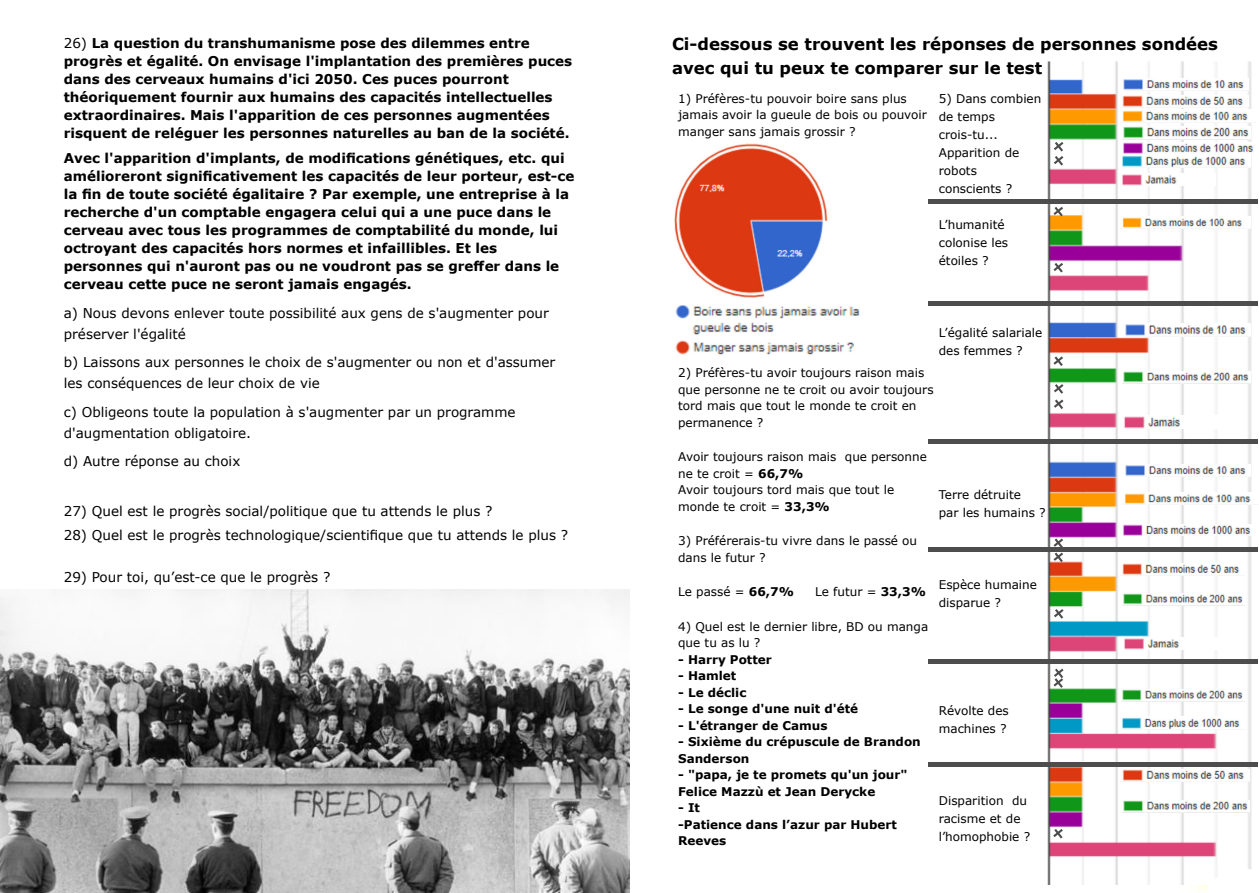
<style>
.page{position:relative;width:1259px;height:893px;background:#fff}
.page>*{position:absolute;margin:0;border:0;box-sizing:border-box;transform-origin:0 0}
.t1{font:700 16.5px/24px "Verdana";color:#000}
.t2{font:700 13.5px/18px "Verdana";color:#000}
.t3{font:13.5px/21px "Verdana";color:#000}
.t4{font:12px/18px "Verdana";color:#000}
.t5{font:700 12px/16.5px "Verdana";color:#000}
.s1{font-weight:400}
.s2{font-weight:700}
</style>
<div class="page">
<img style="left:1181px;top:884px;width:26px;height:8px">
<img style="left:674px;top:143px;width:154px;height:155px">
<img style="left:675px;top:305px;width:185px;height:50px">
<img style="left:1046px;top:676px;width:212px;height:208px">
<img style="left:1046px;top:61px;width:212px;height:615px">
<img style="left:1122px;top:155px;width:128px;height:12px">
<img style="left:1122px;top:142px;width:136px;height:11px">
<img style="left:1120px;top:173px;width:96px;height:12px">
<div style="left:928px;top:199px;width:329px;height:5px;background:#4d4d4d"></div>
<div style="left:928px;top:547px;width:329px;height:5px;background:#4d4d4d"></div>
<div style="left:928px;top:659px;width:329px;height:5px;background:#4d4d4d"></div>
<hr style="left:928px;top:762px;width:329px;height:4px;background:#4d4d4d">
<hr style="left:928px;top:301px;width:329px;height:4px;background:#4d4d4d">
<div style="left:928px;top:439px;width:329px;height:5px;background:#4d4d4d"></div>
<img style="left:1122px;top:127px;width:128px;height:12px">
<img style="left:1120px;top:109px;width:136px;height:13px">
<img style="left:1120px;top:95px;width:128px;height:12px">
<img style="left:1120px;top:78px;width:128px;height:13px">
<img style="left:1122px;top:324px;width:128px;height:12px">
<img style="left:1120px;top:217px;width:130px;height:12px">
<img style="left:1122px;top:371px;width:128px;height:13px">
<img style="left:1122px;top:416px;width:98px;height:12px">
<img style="left:1122px;top:464px;width:128px;height:13px">
<img style="left:1122px;top:492px;width:136px;height:13px">
<img style="left:1122px;top:524px;width:133px;height:11px">
<img style="left:1120px;top:564px;width:124px;height:11px">
<img style="left:1122px;top:593px;width:122px;height:12px">
<img style="left:1122px;top:690px;width:122px;height:12px">
<img style="left:1122px;top:801px;width:127px;height:12px">
<img style="left:1122px;top:638px;width:96px;height:12px">
<img style="left:1122px;top:717px;width:122px;height:12px">
<img style="left:1120px;top:769px;width:129px;height:12px">
<svg style="left:1053px;top:142px;width:10px;height:24px"></svg>
<svg style="left:1053px;top:207px;width:10px;height:9px"></svg>
<svg style="left:1053px;top:263px;width:10px;height:9px"></svg>
<svg style="left:1053px;top:356px;width:10px;height:10px"></svg>
<svg style="left:1054px;top:384px;width:9px;height:25px"></svg>
<svg style="left:1053px;top:538px;width:10px;height:24px"></svg>
<svg style="left:1054px;top:609px;width:9px;height:10px"></svg>
<svg style="left:1053px;top:669px;width:10px;height:19px"></svg>
<svg style="left:1053px;top:829px;width:10px;height:9px"></svg>
<svg style="left:1207px;top:868px;width:51px;height:21px"></svg>
<img style="left:0;top:589px;width:629px;height:304px">
<p class="t2" style="left:64px;top:35px;width:510px"><span class="s1">26)</span> La question du transhumanisme pose des dilemmes entre progrès et égalité. On envisage l'implantation des premières puces dans des cerveaux humains d'ici 2050. Ces puces pourront théoriquement fournir aux humains des capacités intellectuelles extraordinaires. Mais l'apparition de ces personnes augmentées risquent de reléguer les personnes naturelles au ban de la société.</p>
<p class="t2" style="left:64px;top:150px;width:512px">Avec l'apparition d'implants, de modifications génétiques, etc. qui amélioreront significativement les capacités de leur porteur, est-ce la fin de toute société égalitaire ? Par exemple, une entreprise à la recherche d'un comptable engagera celui qui a une puce dans le cerveau avec tous les programmes de comptabilité du monde, lui octroyant des capacités hors normes et infaillibles. Et les personnes qui n'auront pas ou ne voudront pas se greffer dans le cerveau cette puce ne seront jamais engagés.</p>
<p class="t3" style="left:64px;top:303px;width:486px">a) Nous devons enlever toute possibilité aux gens de s'augmenter pour préserver l'égalité</p>
<p class="t3" style="left:64px;top:353px;width:493px">b) Laissons aux personnes le choix de s'augmenter ou non et d'assumer les conséquences de leur choix de vie</p>
<p class="t3" style="left:64px;top:402px;width:453px">c) Obligeons toute la population à s'augmenter par un programme d'augmentation obligatoire.</p>
<p class="t3" style="left:64px;top:452px;width:178px">d) Autre réponse au choix</p>
<p class="t3" style="left:64px;top:501px;width:430px">27) Quel est le progrès social/politique que tu attends le plus ?</p>
<p class="t3" style="left:64px;top:525px;width:506px">28) Quel est le progrès technologique/scientifique que tu attends le plus ?</p>
<p class="t3" style="left:64px;top:568px;width:268px">29) Pour toi, qu’est-ce que le progrès ?</p>
<p class="t1" style="left:672px;top:33px;width:547px">Ci-dessous se trouvent les réponses de personnes sondées avec qui tu peux te comparer sur le test</p>
<p class="t4" style="left:678px;top:91px;width:250px;line-height:16.5px">1) Préfères-tu pouvoir boire sans plus jamais avoir la gueule de bois ou pouvoir manger sans jamais grossir ?</p>
<p class="t4" style="left:939px;top:91px;width:104px">5) Dans combien de temps crois-tu...<br>Apparition de robots conscients ?</p>
<p class="t4" style="left:939px;top:217px;width:71px">L’humanité colonise les étoiles ?</p>
<p class="t4" style="left:939px;top:325px;width:105px">L’égalité salariale des femmes ?</p>
<p class="t4" style="left:678px;top:366px;width:257px;line-height:16.5px">2) Préfères-tu avoir toujours raison mais que personne ne te croit ou avoir toujours tord mais que tout le monde te croit en permanence ?</p>
<p class="t4" style="left:678px;top:450px;width:250px;line-height:16.5px">Avoir toujours raison mais que personne ne te croit = <span class="s2">66,7%<br></span>Avoir toujours tord mais que tout le monde te croit = <span class="s2">33,3%</span></p>
<p class="t4" style="left:678px;top:534px;width:240px;line-height:16.5px">3) Préférerais-tu vivre dans le passé ou dans le futur ?</p>
<p class="t4" style="left:678px;top:584px;width:117px">Le passé = <span class="s2">66,7%</span></p>
<p class="t4" style="left:815px;top:584px;width:112px">Le futur = <span class="s2">33,3%</span></p>
<p class="t4" style="left:678px;top:619px;width:251px;line-height:16.5px">4) Quel est le dernier libre, BD ou manga que tu as lu ?</p>
<p class="t5" style="left:678px;top:652px;width:95px">- Harry Potter</p>
<p class="t5" style="left:678px;top:669px;width:60px">- Hamlet</p>
<p class="t5" style="left:678px;top:685px;width:70px">- Le déclic</p>
<p class="t5" style="left:678px;top:702px;width:182px">- Le songe d'une nuit d'été</p>
<p class="t5" style="left:678px;top:718px;width:151px">- L'étranger de Camus</p>
<p class="t5" style="left:678px;top:735px;width:244px">- Sixième du crépuscule de Brandon<br>Sanderson</p>
<p class="t5" style="left:678px;top:768px;width:231px">- "papa, je te promets qu'un jour"<br>Felice Mazzù et Jean Derycke</p>
<p class="t5" style="left:678px;top:801px;width:220px">- It<br>-Patience dans l’azur par Hubert<br>Reeves</p>
<p class="t4" style="left:939px;top:487px;width:108px">Terre détruite<br>par les humains ?</p>
<p class="t4" style="left:939px;top:577px;width:100px">Espèce humaine disparue ?</p>
<p class="t4" style="left:939px;top:703px;width:72px">Révolte des machines ?</p>
<p class="t4" style="left:939px;top:793px;width:93px">Disparition du racisme et de l’homophobie ?</p>
</div>
